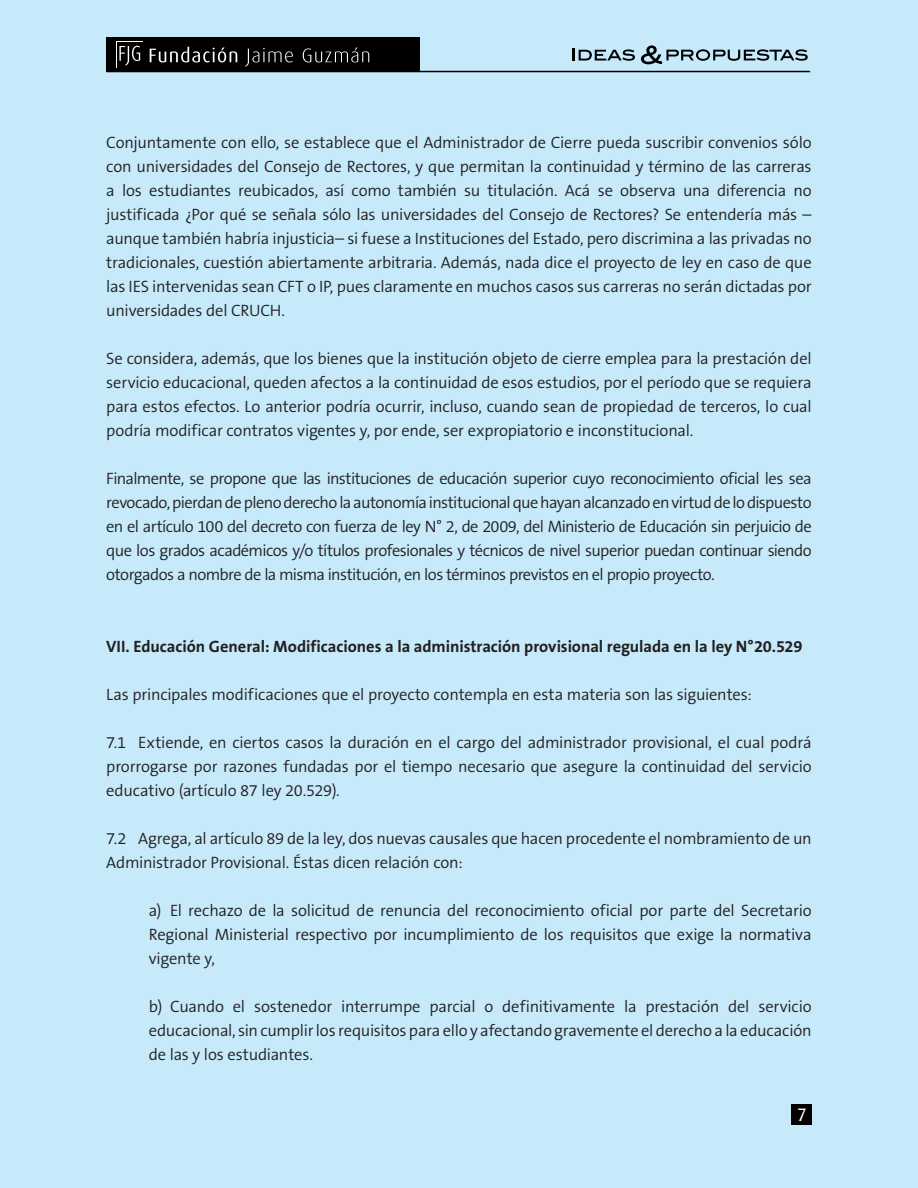
<style>
.page{position:relative;width:918px;height:1188px;background:#c6eafa}
.page>*{position:absolute;margin:0;border:0;box-sizing:border-box;transform-origin:0 0}
.t1{font:18px "Dax";color:#fff}
.t2{font:300 16.5px/24px "The Sans B4";letter-spacing:-.015em;color:#231f20;text-align:justify}
.t3{font:700 16.5px "The Sans B7";letter-spacing:-.005em;color:#231f20}
</style>
<div class="page">
<svg style="left:573px;top:48px;width:62px;height:13px"></svg>
<svg style="left:641px;top:45px;width:167px;height:19px"></svg>
<hr style="left:106px;top:71px;width:704px;height:1px;background:#000">
<div style="left:106px;top:37px;width:313px;height:35px;background:#000"></div>
<svg style="left:116px;top:41px;width:27px;height:27px"></svg>
<div style="left:117px;top:42px;width:26px;height:25px;background:#000"></div>
<svg style="left:119px;top:46px;width:21px;height:20px"></svg>
<svg style="left:150px;top:47px;width:219px;height:20px"></svg>
<div style="left:792px;top:1104px;width:20px;height:20px;background:#000"></div>
<p class="t2" style="left:106px;top:131px;width:707px">Conjuntamente con ello, se establece que el Administrador de Cierre pueda suscribir convenios sólo con universidades del Consejo de Rectores, y que permitan la continuidad y término de las carreras a los estudiantes reubicados, así como también su titulación. Acá se observa una diferencia no justificada ¿Por qué se señala sólo las universidades del Consejo de Rectores? Se entendería más – aunque también habría injusticia– si fuese a Instituciones del Estado, pero discrimina a las privadas no tradicionales, cuestión abiertamente arbitraria. Además, nada dice el proyecto de ley en caso de que las IES intervenidas sean CFT o IP, pues claramente en muchos casos sus carreras no serán dictadas por universidades del CRUCH.</p>
<p class="t2" style="left:106px;top:347px;width:707px">Se considera, además, que los bienes que la institución objeto de cierre emplea para la prestación del servicio educacional, queden afectos a la continuidad de esos estudios, por el período que se requiera para estos efectos. Lo anterior podría ocurrir, incluso, cuando sean de propiedad de terceros, lo cual podría modificar contratos vigentes y, por ende, ser expropiatorio e inconstitucional.</p>
<p class="t2" style="left:106px;top:467px;width:707px">Finalmente, se propone que las instituciones de educación superior cuyo reconocimiento oficial les sea revocado, pierdan de pleno derecho la autonomía institucional que hayan alcanzado en virtud de lo dispuesto en el artículo 100 del decreto con fuerza de ley N° 2, de 2009, del Ministerio de Educación sin perjuicio de que los grados académicos y/o títulos profesionales y técnicos de nivel superior puedan continuar siendo otorgados a nombre de la misma institución, en los términos previstos en el propio proyecto.</p>
<p class="t3" style="left:106px;top:638px;width:698px">VII. Educación General: Modificaciones a la administración provisional regulada en la ley N°20.529</p>
<p class="t2" style="left:106px;top:683px;width:647px">Las principales modificaciones que el proyecto contempla en esta materia son las siguientes:</p>
<p class="t2" style="left:106px;top:731px;width:707px">7.1 Extiende, en ciertos casos la duración en el cargo del administrador provisional, el cual podrá prorrogarse por razones fundadas por el tiempo necesario que asegure la continuidad del servicio educativo (artículo 87 ley 20.529).</p>
<p class="t2" style="left:106px;top:827px;width:707px">7.2 Agrega, al artículo 89 de la ley, dos nuevas causales que hacen procedente el nombramiento de un<br>Administrador Provisional. Éstas dicen relación con:</p>
<p class="t2" style="left:149px;top:899px;width:664px">a) El rechazo de la solicitud de renuncia del reconocimiento oficial por parte del Secretario Regional Ministerial respectivo por incumplimiento de los requisitos que exige la normativa vigente y,</p>
<p class="t2" style="left:149px;top:995px;width:664px">b) Cuando el sostenedor interrumpe parcial o definitivamente la prestación del servicio educacional, sin cumplir los requisitos para ello y afectando gravemente el derecho a la educación de las y los estudiantes.</p>
<p class="t1" style="left:797px;top:1104px;width:11px">7</p>
</div>
